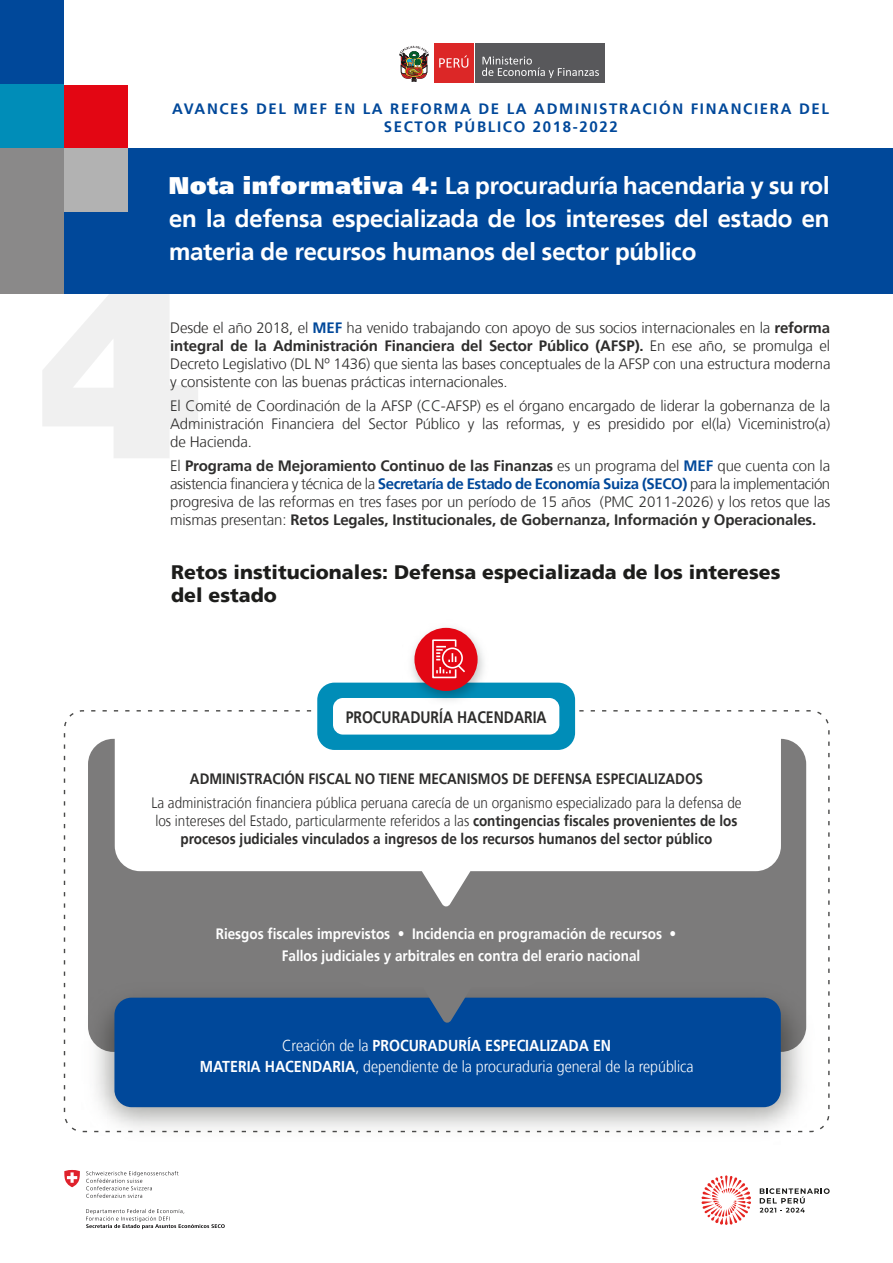
<style>
.page{position:relative;width:893px;height:1263px;background:#fff}
.page>*{position:absolute;margin:0;border:0;box-sizing:border-box;transform-origin:0 0}
.t1{font:700 24px/33px "Frutiger Linotype";letter-spacing:-.01em;color:#fff;text-align:justify}
.t2{font:900 19.5px/23.4px "Frutiger";color:#1d1d1b}
.t3{font:700 16.5px "Frutiger";color:#2e2d2c;scale:.85 1}
.t4{font:300 15.75px/21px "Frutiger";color:#fff;text-align:center;scale:.9 1}
.t5{font:300 15px/18px "Frutiger";letter-spacing:-.01em;color:#2e2d2c;text-align:justify}
.t6{font:300 15px/18px "Frutiger";letter-spacing:-.01em;color:#2e2d2c;text-align:center;scale:.9 1}
.t7{font:700 15px/22.5px "Frutiger";color:#fff;scale:.9 1}
.t8{font:700 15px/18px "Frutiger";letter-spacing:.11em;color:#00489a;text-align:center}
.t9{font:700 15px "Frutiger";color:#2e2d2c;scale:.9 1}
.s1{font-family:"Frutiger";font-weight:900}
.s2{font-weight:700;color:#00489a}
.s3{font-weight:700}
</style>
<div class="page">
<div style="left:88px;top:739px;width:718px;height:313px;background:#7c7b7b;border-radius:25px"></div>
<img style="left:63px;top:954px;width:765px;height:179px">
<svg style="left:115px;top:698px;width:666px;height:209px;fill:#fff"></svg>
<div style="left:114px;top:998px;width:667px;height:109px;background:#00489a;border-radius:17px"></div>
<svg style="left:348px;top:954px;width:199px;height:69px"></svg>
<div style="left:317px;top:683px;width:258px;height:67px;background:#008db8;border-radius:17px"></div>
<div style="left:333px;top:698px;width:226px;height:36px;background:#fff;border-radius:10px"></div>
<img style="left:403px;top:627px;width:90px;height:74px">
<div style="left:414px;top:628px;width:64px;height:63px;background:#e30613;border-radius:50%"></div>
<svg style="left:432px;top:639px;width:33px;height:40px"></svg>
<svg style="left:42px;top:293px;width:156px;height:165px"></svg>
<svg style="left:86px;top:1171px;width:139px;height:58px"></svg>
<svg style="left:64px;top:1170px;width:16px;height:17px"></svg>
<svg style="left:701px;top:1175px;width:50px;height:50px"></svg>
<svg style="left:760px;top:1188px;width:70px;height:24px"></svg>
<div style="left:0;top:148px;width:893px;height:145px;background:#00489a"></div>
<div style="left:62px;top:85px;width:66px;height:63px;background:#e30613"></div>
<div style="left:62px;top:148px;width:66px;height:64px;background:#b2b2b2"></div>
<div style="left:0;top:0;width:64px;height:85px;background:#00489a"></div>
<div style="left:0;top:148px;width:64px;height:146px;background:#8a8989"></div>
<div style="left:0;top:85px;width:64px;height:63px;background:#008db8"></div>
<div style="left:434px;top:43px;width:39px;height:40px;background:#dc2727"></div>
<div style="left:476px;top:43px;width:129px;height:40px;background:#58585b"></div>
<svg style="left:400px;top:46px;width:28px;height:36px"></svg>
<svg style="left:439px;top:55px;width:29px;height:13px"></svg>
<svg style="left:482px;top:56px;width:117px;height:22px"></svg>
<p class="t8" style="left:172px;top:100px;width:658px">AVANCES DEL MEF EN LA REFORMA DE LA ADMINISTRACIÓN FINANCIERA DEL<br>SECTOR PÚBLICO 2018-2022</p>
<h1 class="t1" style="left:169px;top:169px;width:662px"><span class="s1">Nota informativa 4:</span> La procuraduría hacendaria y su rol en la defensa especializada de los intereses del estado en materia de recursos humanos del sector público</h1>
<p class="t5" style="left:170px;top:319px;width:662px">Desde el año 2018, el <span class="s2">MEF</span> ha venido trabajando con apoyo de sus socios internacionales en la <span class="s3">reforma integral de la Administración Financiera del Sector Público (AFSP).</span> En ese año, se promulga el Decreto Legislativo (DL Nº 1436) que sienta las bases conceptuales de la AFSP con una estructura moderna y consistente con las buenas prácticas internacionales.</p>
<p class="t5" style="left:170px;top:397px;width:662px">El Comité de Coordinación de la AFSP (CC-AFSP) es el órgano encargado de liderar la gobernanza de la Administración Financiera del Sector Público y las reformas, y es presidido por el(la) Viceministro(a) de Hacienda.</p>
<p class="t5" style="left:170px;top:457px;width:662px">El <span class="s3">Programa de Mejoramiento Continuo de las Finanzas</span> es un programa del <span class="s2">MEF</span> que cuenta con la asistencia financiera y técnica de la <span class="s2">Secretaría de Estado de Economía Suiza (SECO)</span> para la implementación progresiva de las reformas en tres fases por un período de 15 años (PMC 2011-2026) y los retos que las mismas presentan: <span class="s3">Retos Legales, Institucionales, de Gobernanza, Información y Operacionales.</span></p>
<h2 class="t2" style="left:171px;top:560px;width:611px">Retos institucionales: Defensa especializada de los intereses del estado</h2>
<p class="t3" style="left:346px;top:707px;width:238px">PROCURADURÍA HACENDARIA</p>
<p class="t9" style="left:190px;top:770px;width:572px">ADMINISTRACIÓN FISCAL NO TIENE MECANISMOS DE DEFENSA ESPECIALIZADOS</p>
<p class="t6" style="left:151px;top:794px;width:657px">La administración financiera pública peruana carecía de un organismo especializado para la defensa de los intereses del Estado, particularmente referidos a las <span class="s3">contingencias fiscales provenientes de los procesos judiciales vinculados a ingresos de los recursos humanos del sector público</span></p>
<p class="t7" style="left:282px;top:922px;width:440px;text-indent:-66px">Riesgos fiscales imprevistos • Incidencia en programación de recursos •<br>Fallos judiciales y arbitrales en contra del erario nacional</p>
<p class="t4" style="left:200px;top:1035px;width:550px">Creación de la <span class="s3">PROCURADURÍA ESPECIALIZADA EN<br>MATERIA HACENDARIA</span>, dependiente de la procuraduria general de la república</p>
</div>
